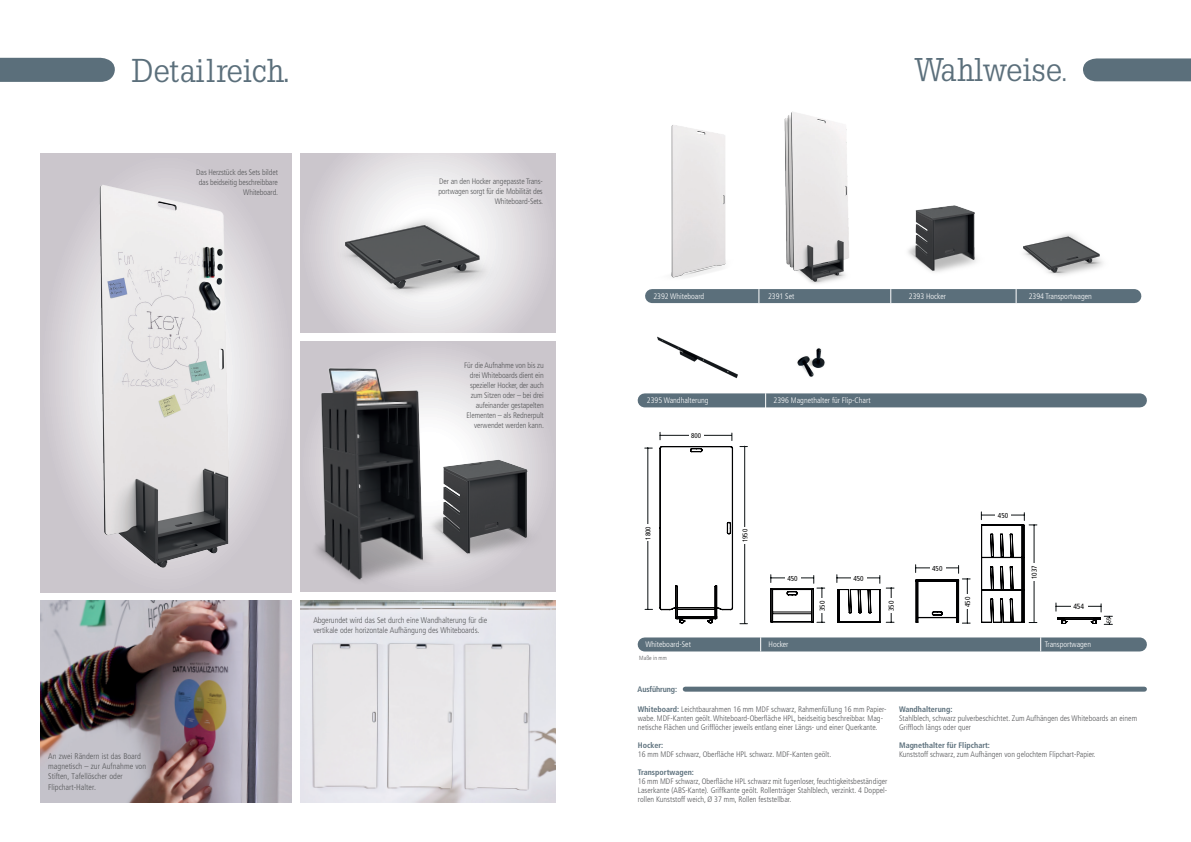
<style>
.page{position:relative;width:1191px;height:842px;background:#fff}
.page>*{position:absolute;margin:0;border:0;box-sizing:border-box;transform-origin:0 0}
.t1{font:33.1px "Slab Tall X";color:#5b6f7b}
.t2{font:33px "Slab Tall X";color:#5b6f7b}
.t3{font:300 condensed 8.2px/10.3px "Frutiger LT Pro";letter-spacing:-.01em;color:#57585a}
.t4{font:300 condensed 8px/10px "Frutiger LT Pro";color:#57585a;text-align:right}
.t5{font:300 condensed 8px "Frutiger LT Pro";color:#fff}
.t6{font:700 condensed 8px "Frutiger LT Pro";color:#5b6f7b}
.t7{font:condensed 7.5px "Frutiger LT Pro";color:#000001}
.t8{font:condensed 7.2px "Frutiger LT Pro";color:#000001}
.t9{font:condensed 6.9px "Frutiger LT Pro";color:#000001}
.t10{font:condensed 6.6px "Frutiger LT Pro";color:#000001;scale:.85 1}
.t11{font:300 condensed 6px "Frutiger LT Pro";color:#57585a}
.s1{font-size:28.5px}
.s2{font-weight:700;color:#5b6f7b}
</style>
<div class="page">
<img style="left:657px;top:336px;width:81px;height:43px">
<svg style="left:1083px;top:58px;width:108px;height:23px;background:#627580"></svg>
<svg style="left:0;top:58px;width:115px;height:24px;background:#60737f"></svg>
<div style="left:644px;top:637px;width:496px;height:14px;background:#5b6f7b"></div>
<div style="left:644px;top:393px;width:496px;height:14px;background:#5b6f7b"></div>
<div style="left:652px;top:289px;width:482px;height:14px;background:#5b6f7b"></div>
<img style="left:40px;top:153px;width:261px;height:473px">
<img style="left:301px;top:601px;width:254px;height:201px">
<img style="left:41px;top:600px;width:251px;height:202px">
<img style="left:261px;top:332px;width:211px;height:275px">
<img style="left:751px;top:111px;width:116px;height:193px">
<img style="left:671px;top:111px;width:84px;height:172px">
<img style="left:1022px;top:233px;width:118px;height:71px">
<img style="left:797px;top:348px;width:28px;height:29px">
<img style="left:867px;top:205px;width:155px;height:99px">
<svg style="left:1055px;top:603px;width:57px;height:22px"></svg>
<hr style="left:647px;top:448px;width:1px;height:161px;background:#0d1214">
<hr style="left:646px;top:524px;width:4px;height:17px;background:#fff">
<hr style="left:744px;top:446px;width:1px;height:177px;background:#0d1214">
<hr style="left:743px;top:527px;width:4px;height:17px;background:#fff">
<svg style="left:660px;top:432px;width:72px;height:191px"></svg>
<hr style="left:915px;top:568px;width:43px;height:1px;background:#0d1214">
<hr style="left:930px;top:566px;width:15px;height:3px;background:#fff">
<svg style="left:915px;top:579px;width:55px;height:45px"></svg>
<svg style="left:981px;top:512px;width:56px;height:111px"></svg>
<hr style="left:891px;top:588px;width:1px;height:34px;background:#0d1214">
<hr style="left:889px;top:599px;width:4px;height:14px;background:#fff">
<hr style="left:837px;top:578px;width:42px;height:1px;background:#0d1214">
<hr style="left:851px;top:576px;width:15px;height:3px;background:#fff">
<svg style="left:770px;top:575px;width:54px;height:48px"></svg>
<svg style="left:837px;top:589px;width:43px;height:33px"></svg>
<img style="left:374px;top:365px;width:182px;height:236px">
<img style="left:274px;top:153px;width:278px;height:198px">
<svg style="left:760px;top:637px;width:1px;height:14px"></svg>
<svg style="left:1040px;top:637px;width:1px;height:14px"></svg>
<svg style="left:765px;top:393px;width:1px;height:14px"></svg>
<div style="left:685px;top:687px;width:459px;height:5px;background:#5b6f7b"></div>
<svg style="left:1015px;top:289px;width:1px;height:14px"></svg>
<svg style="left:890px;top:289px;width:1px;height:14px"></svg>
<svg style="left:758px;top:289px;width:1px;height:14px"></svg>
<h1 class="t1" style="left:132px;top:51px;width:161px">Detailreich.</h1>
<p class="t4" style="left:196px;top:168px;width:83px">Das Herzstück des Sets bildet das beidseitig beschreibbare<br>Whiteboard.</p>
<p class="t4" style="left:438px;top:177px;width:106px">Der an den Hocker angepasste Trans&shy;portwagen sorgt für die Mobilität des<br>Whiteboard-Sets.</p>
<p class="t4" style="left:464px;top:361px;width:81px">Für die Aufnahme von bis zu drei Whiteboards dient ein spezieller Hocker, der auch zum Sitzen oder – bei drei aufeinander gestapelten<br>Elementen – als Rednerpult verwendet werden kann.</p>
<p class="t3" style="left:48px;top:751px;width:100px">An zwei Rändern ist das Board magnetisch – zur Aufnahme von<br>Stiften, Tafellöscher oder<br>Flipchart-Halter.</p>
<p class="t3" style="left:313px;top:615px;width:175px">Abgerundet wird das Set durch eine Wandhalterung für die vertikale oder horizontale Aufhängung des Whiteboards.</p>
<h2 class="t2" style="left:915px;top:50px;width:155px">Wahlweise<span class="s1">.</span></h2>
<p class="t5" style="left:653px;top:292px;width:52px">2392 Whiteboard</p>
<p class="t5" style="left:768px;top:291px;width:28px">2391 Set</p>
<p class="t5" style="left:909px;top:291px;width:39px">2393 Hocker</p>
<p class="t5" style="left:1028px;top:291px;width:65px">2394 Transportwagen</p>
<p class="t5" style="left:647px;top:396px;width:63px">2395 Wandhalterung</p>
<p class="t5" style="left:773px;top:396px;width:98px">2396 Magnethalter für Flip-Chart</p>
<p class="t9" style="left:691px;top:432px;width:11px">800</p>
<p class="t9" style="left:644px;top:540px;width:15px;rotate:-90deg">1800</p>
<p class="t9" style="left:741px;top:542px;width:15px;rotate:-90deg">1950</p>
<p class="t8" style="left:787px;top:574px;width:12px">450</p>
<p class="t8" style="left:853px;top:574px;width:12px">450</p>
<p class="t8" style="left:818px;top:611px;width:12px;rotate:-90deg">350</p>
<p class="t8" style="left:887px;top:611px;width:12px;rotate:-90deg">350</p>
<p class="t8" style="left:998px;top:511px;width:12px">450</p>
<p class="t8" style="left:932px;top:564px;width:12px">450</p>
<p class="t8" style="left:1030px;top:579px;width:15px;rotate:-90deg">1037</p>
<p class="t8" style="left:963px;top:607px;width:12px;rotate:-90deg">450</p>
<p class="t7" style="left:1073px;top:602px;width:12px">454</p>
<p class="t5" style="left:645px;top:640px;width:47px">Whiteboard-Set</p>
<p class="t5" style="left:768px;top:640px;width:21px">Hocker</p>
<p class="t5" style="left:1044px;top:640px;width:48px">Transportwagen</p>
<p class="t11" style="left:639px;top:655px;width:29px">Maße in mm</p>
<p class="t6" style="left:637px;top:684px;width:41px">Ausführung:</p>
<p class="t10" style="left:1104px;top:623px;width:8px;rotate:-90deg">69</p>
<p class="t4" style="left:638px;top:704px;width:250px;line-height:9px;text-align:left"><span class="s2">Whiteboard:</span> Leichtbaurahmen 16 mm MDF schwarz, Rahmenfüllung 16 mm Papier&shy;wabe. MDF-Kanten geölt. Whiteboard-Oberfläche HPL, beidseitig beschreibbar. Mag&shy;netische Flächen und Grifflöcher jeweils entlang einer Längs- und einer Querkante.</p>
<p class="t6" style="left:638px;top:740px;width:27px">Hocker:</p>
<p class="t4" style="left:638px;top:749px;width:195px">16 mm MDF schwarz, Oberfläche HPL schwarz. MDF-Kanten geölt.</p>
<p class="t6" style="left:638px;top:767px;width:57px">Transportwagen:</p>
<p class="t4" style="left:638px;top:776px;width:251px;line-height:9px;text-align:justify">16 mm MDF schwarz, Oberfläche HPL schwarz mit fugenloser, feuchtigkeitsbeständiger Laserkante (ABS-Kante). Griffkante geölt. Rollenträger Stahlblech, verzinkt. 4 Doppel&shy;rollen Kunststoff weich, Ø 37 mm, Rollen feststellbar.</p>
<p class="t6" style="left:899px;top:704px;width:55px">Wandhalterung:</p>
<p class="t4" style="left:899px;top:713px;width:239px;line-height:9px;text-align:left">Stahlblech, schwarz pulverbeschichtet. Zum Aufhängen des Whiteboards an einem<br>Griffloch längs oder quer</p>
<p class="t6" style="left:899px;top:740px;width:92px">Magnethalter für Flipchart:</p>
<p class="t4" style="left:899px;top:749px;width:198px">Kunststoff schwarz, zum Aufhängen von gelochtem Flipchart-Papier.</p>
</div>
